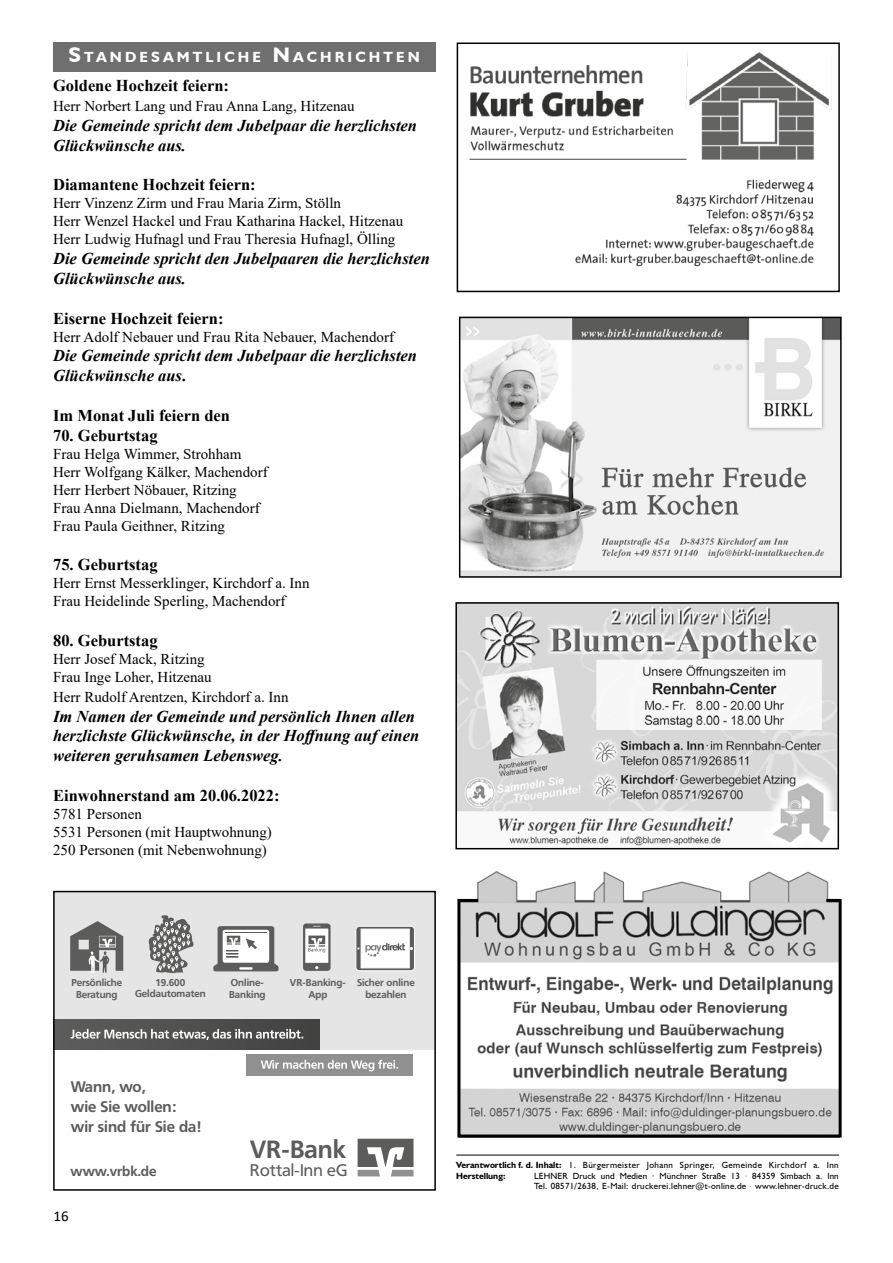
<style>
.page{position:relative;width:893px;height:1263px;background:#fff}
.page>*{position:absolute;margin:0;border:0;box-sizing:border-box;transform-origin:0 0}
.t1{font:700 24.6px "Frutiger BSK";color:#5c5c5b}
.t2{font:16.65px "Frutiger BSK";color:#5c5c5b}
.t3{font:italic 700 16.5px/19.8px "Times New Roman";color:#000}
.t4{font:700 16.5px "Times New Roman";color:#000}
.t5{font:700 15.15px/20.2px "Frutiger VR";color:#5c5c5b}
.t6{font:15px/18px "Times New Roman";color:#000}
.t7{font:15px "Calibri";color:#000}
.t8{font:700 14.7px "Humanist 521 BT";letter-spacing:.215em;color:#fff}
.t9{font:700 13.65px "Frutiger VR";color:#5c5c5b}
.t10{font:700 9.9px/12px "Frutiger VR";color:#5c5c5b;text-align:center}
.t11{font:8.85px/10.5px "Humanist 521 BT";letter-spacing:.03em;color:#000}
.s1{font-size:21px}
.s2{font-style:normal}
.s3{font-weight:700}
.s4{font-family:"Donnys Hand"}
</style>
<div class="page">
<hr style="left:456px;top:1155px;width:383px;height:1px;background:#000">
<svg style="left:56px;top:894px;width:377px;height:283px"></svg>
<div style="left:53px;top:891px;width:383px;height:300px;border:2px solid #000"></div>
<div style="left:53px;top:43px;width:383px;height:29px;background:#706f6f"></div>
<img style="left:477px;top:871px;width:352px;height:26px">
<svg style="left:457px;top:897px;width:385px;height:241px"></svg>
<img style="left:469px;top:49px;width:363px;height:218px">
<div style="left:457px;top:43px;width:383px;height:249px;border:2px solid #000"></div>
<img style="left:458px;top:605px;width:378px;height:241px">
<div style="left:455px;top:602px;width:384px;height:247px;border:2px solid #000"></div>
<img style="left:462px;top:320px;width:377px;height:255px">
<div style="left:459px;top:317px;width:383px;height:261px;border:2px solid #000"></div>
<p class="t8" style="left:69px;top:48px;width:353px"><span class="s1">S</span> TANDESAMTLICHE <span class="s1">N</span> ACHRICHTEN</p>
<p class="t4" style="left:53px;top:74px;width:177px">Goldene Hochzeit feiern:</p>
<p class="t6" style="left:53px;top:97px;width:303px">Herr Norbert Lang und Frau Anna Lang, Hitzenau</p>
<p class="t3" style="left:53px;top:115px;width:365px">Die Gemeinde spricht dem Jubelpaar die herzlichsten<br>Glückwünsche aus.</p>
<p class="t4" style="left:53px;top:173px;width:204px">Diamantene Hochzeit feiern:</p>
<p class="t6" style="left:53px;top:194px;width:352px">Herr Vinzenz Zirm und Frau Maria Zirm, Stölln<br>Herr Wenzel Hackel und Frau Katharina Hackel, Hitzenau<br>Herr Ludwig Hufnagl und Frau Theresia Hufnagl, Ölling</p>
<p class="t3" style="left:53px;top:248px;width:378px">Die Gemeinde spricht den Jubelpaaren die herzlichsten<br>Glückwünsche aus.</p>
<p class="t4" style="left:53px;top:306px;width:172px">Eiserne Hochzeit feiern:</p>
<p class="t6" style="left:53px;top:327px;width:342px">Herr Adolf Nebauer und Frau Rita Nebauer, Machendorf</p>
<p class="t3" style="left:53px;top:346px;width:365px">Die Gemeinde spricht dem Jubelpaar die herzlichsten<br>Glückwünsche aus<span class="s2">.</span></p>
<p class="t4" style="left:53px;top:403px;width:178px">Im Monat Juli feiern den</p>
<p class="t4" style="left:53px;top:423px;width:106px">70. Geburtstag</p>
<p class="t6" style="left:53px;top:444px;width:216px">Frau Helga Wimmer, Strohham<br>Herr Wolfgang Kälker, Machendorf<br>Herr Herbert Nöbauer, Ritzing<br>Frau Anna Dielmann, Machendorf<br>Frau Paula Geithner, Ritzing</p>
<p class="t4" style="left:53px;top:553px;width:106px">75. Geburtstag</p>
<p class="t6" style="left:53px;top:574px;width:258px">Herr Ernst Messerklinger, Kirchdorf a. Inn<br>Frau Heidelinde Sperling, Machendorf</p>
<p class="t4" style="left:53px;top:628px;width:106px">80. Geburtstag</p>
<p class="t6" style="left:53px;top:649px;width:160px">Herr Josef Mack, Ritzing<br>Frau Inge Loher, Hitzenau</p>
<p class="t6" style="left:53px;top:687px;width:237px">Herr Rudolf Arentzen, Kirchdorf a. Inn</p>
<p class="t3" style="left:53px;top:706px;width:368px">Im Namen der Gemeinde und persönlich Ihnen allen herzlichste Glückwünsche, in der Hoffnung auf einen weiteren geruhsamen Lebensweg.</p>
<p class="t4" style="left:53px;top:783px;width:228px">Einwohnerstand am 20.06.2022:</p>
<p class="t6" style="left:53px;top:804px;width:220px">5781 Personen<br>5531 Personen (mit Hauptwohnung)<br>250 Personen (mit Nebenwohnung)</p>
<p class="t10" style="left:71px;top:976px;width:52px">Persönliche<br>Beratung</p>
<p class="t10" style="left:135px;top:976px;width:72px">19.600<br>Geldautomaten</p>
<p class="t10" style="left:229px;top:976px;width:38px;text-align:left">Online-<br>Banking</p>
<p class="t10" style="left:290px;top:976px;width:57px">VR-Banking-<br>App</p>
<p class="t10" style="left:357px;top:976px;width:59px">Sicher online bezahlen</p>
<p class="t5" style="left:71px;top:1077px;width:132px">Wann, wo,<br>wie Sie wollen: wir sind für Sie da!</p>
<p class="t9" style="left:70px;top:1162px;width:88px">www.vrbk.de</p>
<p class="t7" style="left:54px;top:1206px;width:17px">16</p>
<h1 class="t1" style="left:250px;top:1134px;width:97px">VR-Bank</h1>
<p class="t2" style="left:250px;top:1161px;width:99px">Rottal-Inn eG</p>
<p class="t11" style="left:456px;top:1160px;width:384px"><span class="s3">Verantwortlich f. d. Inhalt:</span> 1. Bürgermeister Johann Springer, Gemeinde Kirchdorf a. Inn<br><span class="s3">Herstellung:</span></p>
<p class="t11" style="left:534px;top:1170px;width:306px">LEHNER Druck und Medien · Münchner Straße 13 <span class="s4">•</span> 84359 Simbach a. Inn<br>Tel. 08571/2638, E-Mail: druckerei.lehner@t-online.de <span class="s4">•</span> www.lehner-druck.de</p>
</div>
